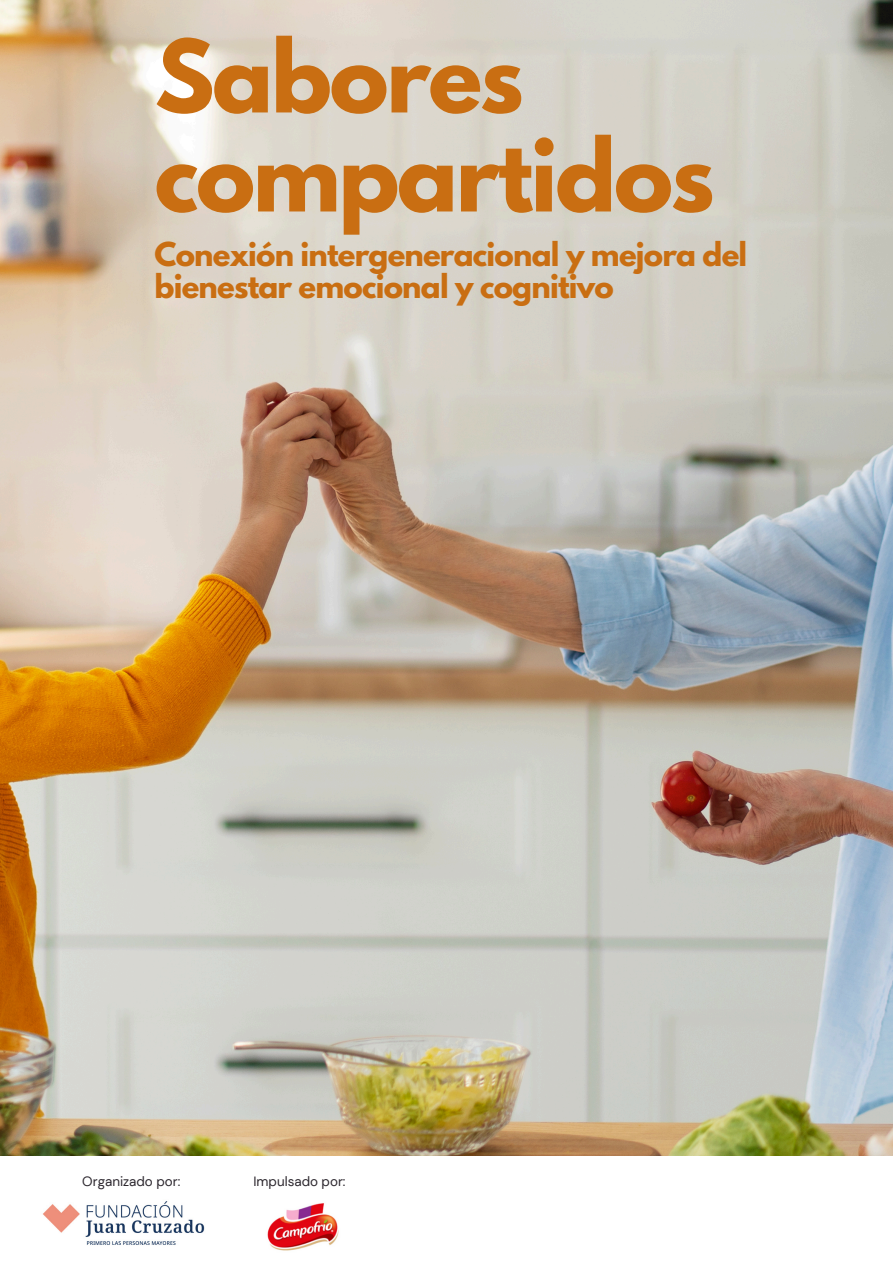
<style>
.page{position:relative;width:893px;height:1263px;background:#fff}
.page>*{position:absolute;margin:0;border:0;box-sizing:border-box;transform-origin:0 0}
.t1{font:700 89.25px/99px "League Spartan";letter-spacing:-.025em;color:#c96e12}
.t2{font:700 29.17px/32.1px "League Spartan";letter-spacing:-.025em;color:#c96e12}
.t3{font:13.42px "DM Sans";color:#2b262d}
</style>
<div class="page">
<img style="left:0;top:0;width:893px;height:1156px">
<img style="left:43px;top:1201px;width:162px;height:44px">
<img style="left:267px;top:1203px;width:72px;height:48px">
<h1 class="t1" style="left:154px;top:38px;width:561px">Sabores compartidos</h1>
<h2 class="t2" style="left:154px;top:242px;width:594px">Conexión intergeneracional y mejora del bienestar emocional y cognitivo</h2>
<p class="t3" style="left:82px;top:1173px;width:100px">Organizado por:</p>
<p class="t3" style="left:253px;top:1173px;width:94px">Impulsado por:</p>
</div>
